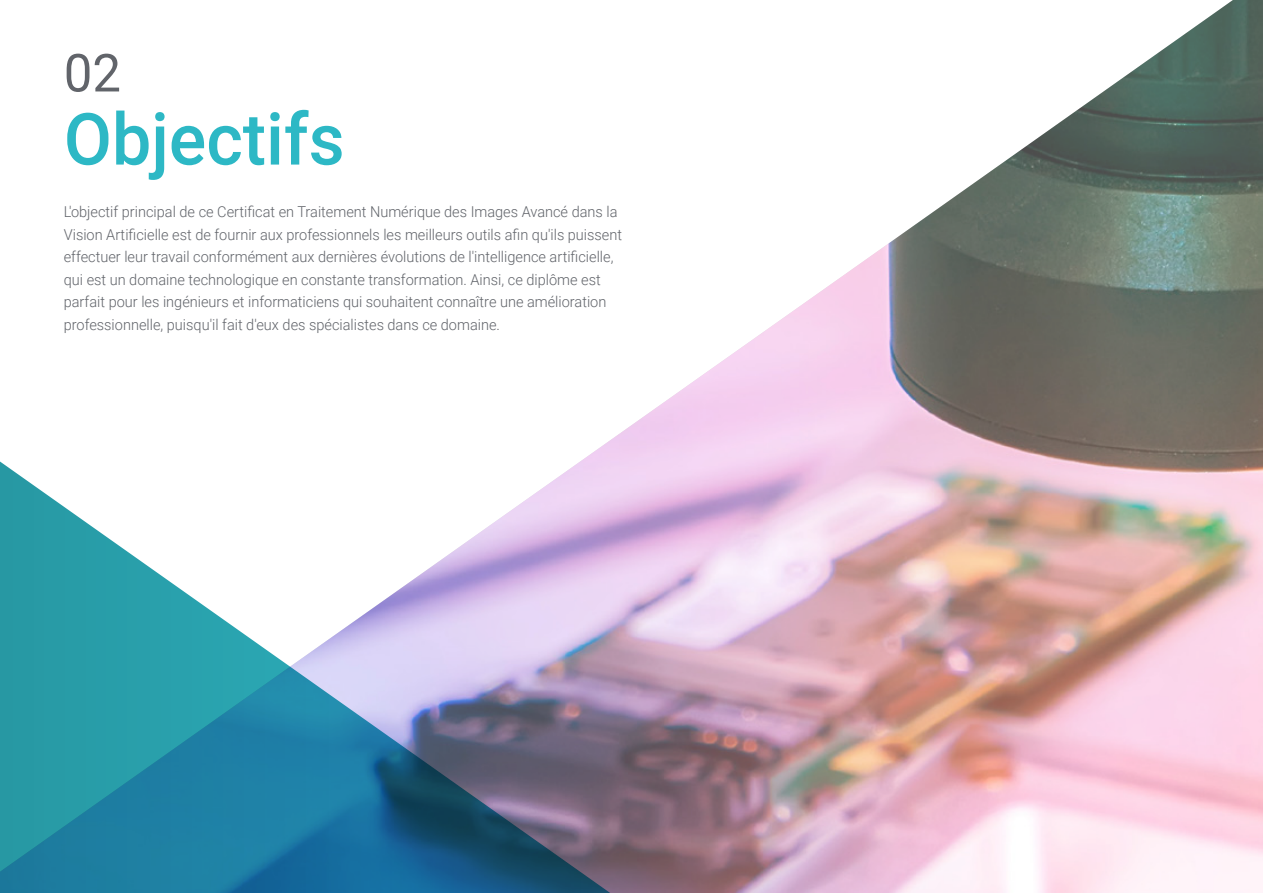
<style>
.page{position:relative;width:1263px;height:893px;background:#fff}
.page>*{position:absolute;margin:0;border:0;box-sizing:border-box;transform-origin:0 0}
.t1{font:500 72px "Roboto";color:#2db8c5}
.t2{font:52.5px "Roboto";color:#61646a}
.t3{font:300 15px/22.5px "Roboto";color:#61646a}
</style>
<div class="page">
<img style="left:602px;top:0;width:661px;height:893px">
<svg style="left:0;top:446px;width:640px;height:447px"></svg>
<h2 class="t2" style="left:64px;top:36px;width:59px">02</h2>
<h1 class="t1" style="left:64px;top:89px;width:282px">Objectifs</h1>
<p class="t3" style="left:64px;top:200px;width:560px">L'objectif principal de ce Certificat en Traitement Numérique des Images Avancé dans la Vision Artificielle est de fournir aux professionnels les meilleurs outils afin qu'ils puissent effectuer leur travail conformément aux dernières évolutions de l'intelligence artificielle, qui est un domaine technologique en constante transformation. Ainsi, ce diplôme est parfait pour les ingénieurs et informaticiens qui souhaitent connaître une amélioration professionnelle, puisqu'il fait d'eux des spécialistes dans ce domaine.</p>
</div>
